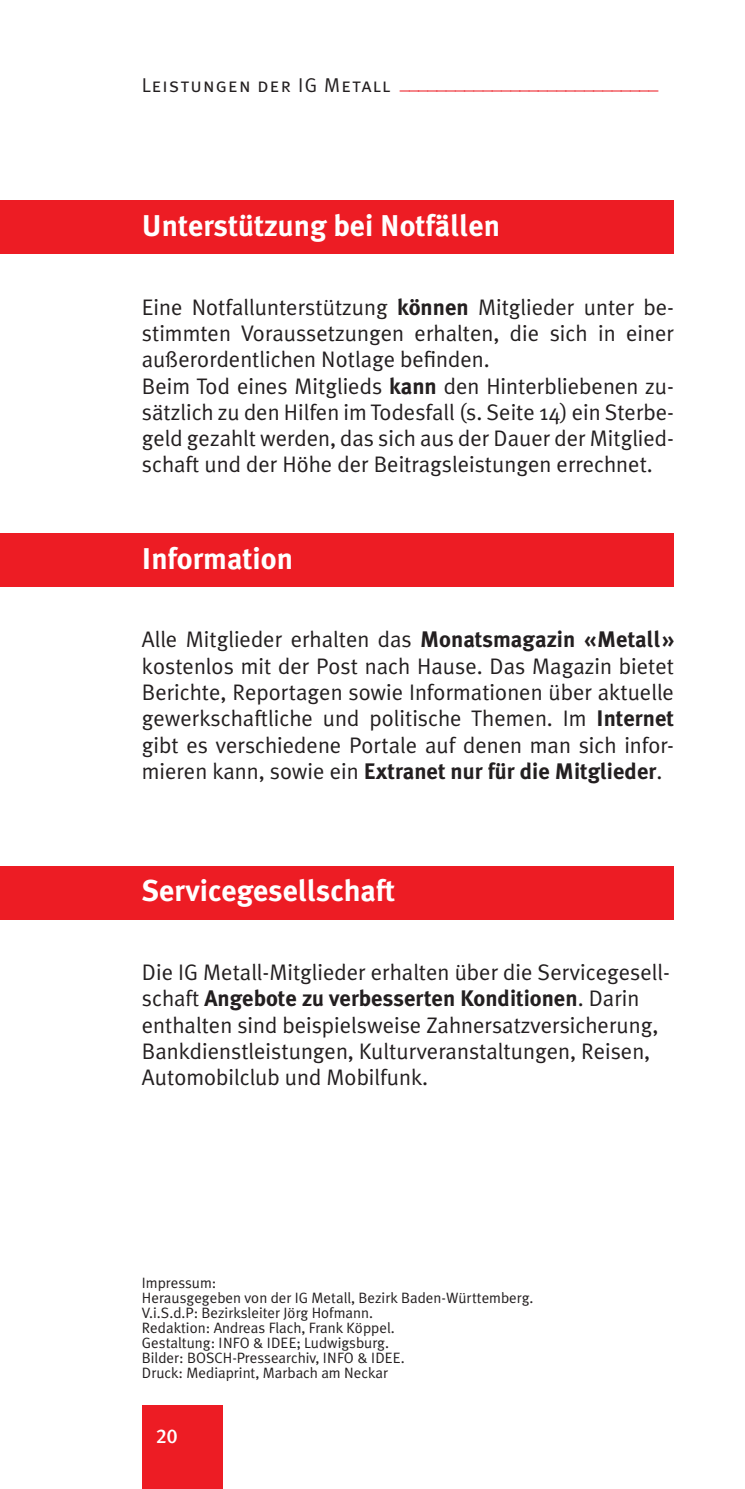
<style>
.page{position:relative;width:745px;height:1489px;background:#fff}
.page>*{position:absolute;margin:0;border:0;box-sizing:border-box;transform-origin:0 0}
.t1{font:700 30px "Meta Plus";color:#fff}
.t2{font:22.5px/26.2px "Meta Plus Normal";color:#231f20}
.t3{font:700 22.5px "Meta Plus";color:#231f20}
.t4{font:20px "Meta Plus Normal Caps";letter-spacing:.06em;color:#ed1c24}
.t5{font:20px "Meta Plus Medium Caps";color:#fff}
.t6{font:15px/15px "Meta Plus Normal";color:#231f20}
.s1{color:#231f20}
.s2{font-family:"Meta Plus";font-weight:700}
.s3{font-family:"Meta Plus Normal";font-weight:400}
</style>
<div class="page">
<div style="left:0;top:200px;width:673px;height:53px;background:#ed1c24"></div>
<div style="left:0;top:533px;width:673px;height:53px;background:#ed1c24"></div>
<div style="left:0;top:866px;width:673px;height:53px;background:#ed1c24"></div>
<div style="left:142px;top:1405px;width:80px;height:83px;background:#ed1c24"></div>
<p class="t4" style="left:142px;top:70px;width:518px"><span class="s1">Leistungen der IG Metall</span> ____________________________</p>
<h1 class="t1" style="left:142px;top:213px;width:359px">Unterstützung bei Notfällen</h1>
<p class="t2" style="left:142px;top:295px;width:533px">Eine Notfallunterstützung <span class="s2">können</span> Mitglieder unter be&shy;stimmten Voraussetzungen erhalten, die sich in einer außerordentlichen Notlage befinden.<br>Beim Tod eines Mitglieds <span class="s2">kann</span> den Hinterbliebenen zu&shy;sätzlich zu den Hilfen im Todesfall (s. Seite 14) ein Sterbe&shy;geld gezahlt werden, das sich aus der Dauer der Mitglied&shy;schaft und der Höhe der Beitragsleistungen errechnet.</p>
<h1 class="t1" style="left:142px;top:546px;width:152px">Information</h1>
<p class="t2" style="left:142px;top:628px;width:533px;text-align:justify">Alle Mitglieder erhalten das <span class="s2">Monatsmagazin «Metall» </span>kostenlos mit der Post nach Hause. Das Magazin bietet Berichte, Reportagen sowie Informationen über aktuelle gewerkschaftliche und politische Themen. Im <span class="s2">Internet </span>gibt es verschiedene Portale auf denen man sich infor-</p>
<p class="t3" style="left:142px;top:761px;width:521px"><span class="s3">mieren kann, sowie ein</span> Extranet nur für die Mitglieder<span class="s3">.</span></p>
<h1 class="t1" style="left:142px;top:878px;width:255px">Servicegesellschaft</h1>
<p class="t2" style="left:142px;top:960px;width:529px">Die IG Metall-Mitglieder erhalten über die Servicegesell-</p>
<p class="t3" style="left:142px;top:989px;width:498px"><span class="s3">schaft</span> Angebote zu verbesserten Konditionen<span class="s3">. Darin</span></p>
<p class="t2" style="left:142px;top:1013px;width:517px">enthalten sind beispielsweise Zahnersatzversicherung,<br>Bankdienstleistungen, Kulturveranstaltungen, Reisen,<br>Automobilclub und Mobilfunk.</p>
<p class="t6" style="left:142px;top:1276px;width:393px">Impressum:<br>Herausgegeben von der IG Metall, Bezirk Baden-Württemberg.<br>V.i.S.d.P: Bezirksleiter Jörg Hofmann.<br>Redaktion: Andreas Flach, Frank Köppel.<br>Gestaltung: INFO &amp; IDEE; Ludwigsburg.<br>Bilder: BOSCH-Pressearchiv, INFO &amp; IDEE.<br>Druck: Mediaprint, Marbach am Neckar</p>
<p class="t5" style="left:156px;top:1423px;width:23px">20</p>
</div>
